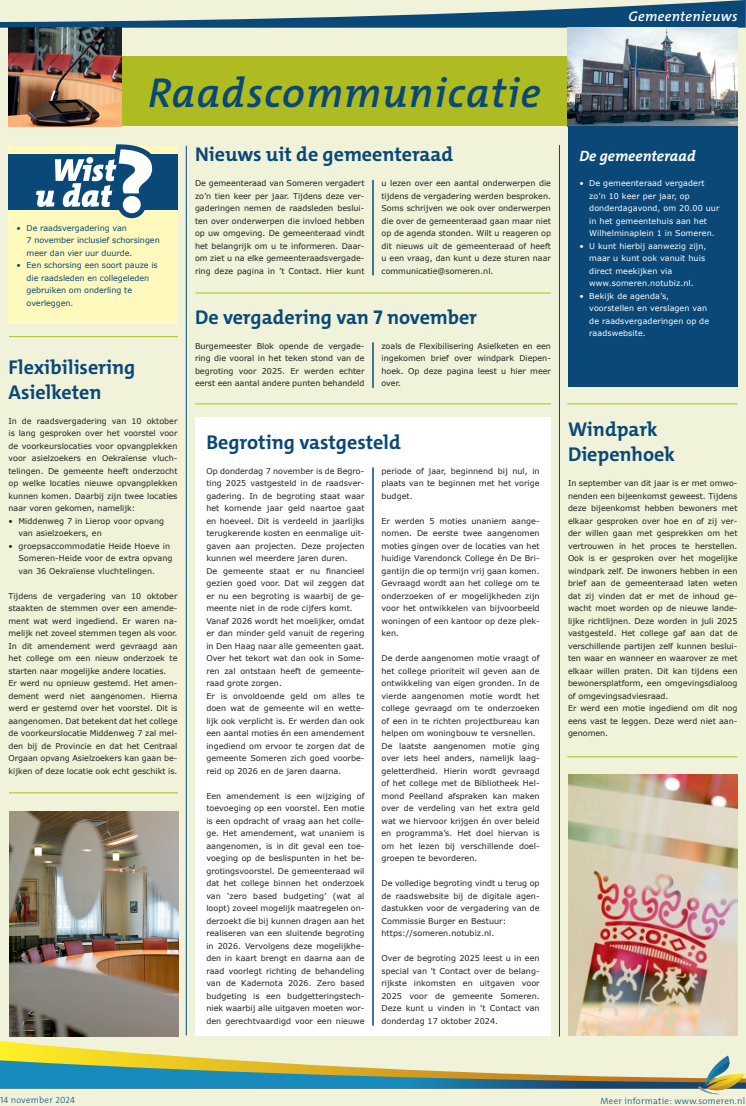
<style>
.page{position:relative;width:746px;height:1106px;background:#f0f3da}
.page>*{position:absolute;margin:0;border:0;box-sizing:border-box;transform-origin:0 0}
.t1{font:italic 600 42px "The Mix";letter-spacing:.03em;color:#094877}
.t2{font:700 20px/25px "The Mix";color:#094877}
.t3{font:italic 700 15px "The Mix";color:#fff}
.t4{font:italic 600 14px "The Mix";letter-spacing:.02em;color:#fff}
.t5{font:300 9px "The Mix";letter-spacing:.03em;color:#094877}
.t6{font:8px/12.5px "Verdana";letter-spacing:.005em;color:#231f20;text-align:justify}
.t7{font:8px/12.5px "Verdana";letter-spacing:.01em;color:#fff}
.t8{font:8px/12.5px "Verdana";letter-spacing:-.005em;color:#094877}
</style>
<div class="page">
<svg style="left:0;top:0;width:745px;height:28px"></svg>
<div style="left:94px;top:57px;width:643px;height:69px;background:#aebc21"></div>
<img style="left:9px;top:28px;width:113px;height:98px">
<img style="left:567px;top:28px;width:170px;height:98px">
<div style="left:195px;top:417px;width:356px;height:618px;background:#fff"></div>
<hr style="left:373px;top:467px;width:1px;height:558px;background:#094877">
<hr style="left:373px;top:342px;width:1px;height:46px;background:#094877">
<hr style="left:373px;top:180px;width:1px;height:95px;background:#094877">
<div style="left:568px;top:126px;width:169px;height:260px;background:#094877"></div>
<hr style="left:195px;top:292px;width:356px;height:1px;background:#aebc21">
<hr style="left:195px;top:403px;width:356px;height:1px;background:#aebc21">
<hr style="left:567px;top:403px;width:170px;height:1px;background:#aebc21">
<hr style="left:567px;top:756px;width:170px;height:1px;background:#aebc21">
<hr style="left:9px;top:336px;width:169px;height:1px;background:#aebc21">
<hr style="left:9px;top:792px;width:169px;height:1px;background:#aebc21">
<hr style="left:186px;top:146px;width:1px;height:889px;background:#094877">
<hr style="left:559px;top:145px;width:1px;height:891px;background:#094877">
<svg style="left:0;top:1041px;width:161px;height:14px"></svg>
<svg style="left:0;top:1055px;width:746px;height:40px"></svg>
<div style="left:8px;top:147px;width:170px;height:176px;background:#fff9be"></div>
<div style="left:9px;top:155px;width:169px;height:55px;background:#094877"></div>
<svg style="left:36px;top:144px;width:124px;height:75px"></svg>
<img style="left:9px;top:811px;width:169px;height:225px">
<img style="left:568px;top:774px;width:169px;height:261px">
<h3 class="t4" style="left:628px;top:7px;width:110px">Gemeentenieuws</h3>
<h1 class="t1" style="left:148px;top:66px;width:394px">Raadscommunicatie</h1>
<p class="t8" style="left:27px;top:221px;width:135px;text-indent:-10px">• De raadsvergadering van<br>7 november inclusief schorsingen meer dan vier uur duurde.</p>
<p class="t8" style="left:27px;top:259px;width:132px;text-indent:-10px">• Een schorsing een soort pauze is die raadsleden en collegeleden gebruiken om onderling te overleggen.</p>
<h2 class="t2" style="left:9px;top:354px;width:128px">Flexibilisering<br>Asielketen</h2>
<p class="t6" style="left:9px;top:414px;width:170px">In de raadsvergadering van 10 oktober is lang gesproken over het voorstel voor de voorkeurslocaties voor opvangplekken voor asielzoekers en Oekraïense vluch&shy;telingen. De gemeente heeft onderzocht op welke locaties nieuwe opvangplekken kunnen komen. Daarbij zijn twee locaties naar voren gekomen, namelijk:</p>
<p class="t6" style="left:18px;top:514px;width:147px;text-indent:-10px">• Middenweg 7 in Lierop voor opvang van asielzoekers, en</p>
<p class="t6" style="left:18px;top:539px;width:155px;text-align:left;text-indent:-10px">• groepsaccommodatie Heide Hoeve in<br>Someren-Heide voor de extra opvang van 36 Oekraïense vluchtelingen.</p>
<p class="t6" style="left:9px;top:589px;width:170px;text-align:left">Tijdens de vergadering van 10 oktober staakten de stemmen over een amende&shy;ment wat werd ingediend. Er waren na&shy;melijk net zoveel stemmen tegen als voor.<br>In dit amendement werd gevraagd aan het college om een nieuw onderzoek te starten naar mogelijke andere locaties.<br>Er werd nu opnieuw gestemd. Het amen&shy;dement werd niet aangenomen. Hierna werd er gestemd over het voorstel. Dit is aangenomen. Dat betekent dat het college de voorkeurslocatie Middenweg 7 zal mel&shy;den bij de Provincie en dat het Centraal Orgaan opvang Asielzoekers kan gaan be&shy;kijken of deze locatie ook echt geschikt is.</p>
<h2 class="t2" style="left:195px;top:142px;width:260px">Nieuws uit de gemeenteraad</h2>
<p class="t6" style="left:195px;top:177px;width:171px">De gemeenteraad van Someren vergadert zo’n tien keer per jaar. Tijdens deze ver&shy;gaderingen nemen de raadsleden beslui&shy;ten over onderwerpen die invloed hebben op uw omgeving. De gemeenteraad vindt het belangrijk om u te informeren. Daar&shy;om ziet u na elke gemeenteraadsvergade&shy;ring deze pagina in ’t Contact. Hier kunt</p>
<p class="t6" style="left:381px;top:177px;width:171px">u lezen over een aantal onderwerpen die tijdens de vergadering werden besproken.<br>Soms schrijven we ook over onderwerpen die over de gemeenteraad gaan maar niet op de agenda stonden. Wilt u reageren op dit nieuws uit de gemeenteraad of heeft u een vraag, dan kunt u deze sturen naar communicatie@someren.nl.</p>
<h2 class="t2" style="left:195px;top:304px;width:283px">De vergadering van 7 november</h2>
<p class="t6" style="left:195px;top:339px;width:171px">Burgemeester Blok opende de vergade&shy;ring die vooral in het teken stond van de begroting voor 2025. Er werden echter eerst een aantal andere punten behandeld</p>
<p class="t6" style="left:381px;top:339px;width:171px">zoals de Flexibilisering Asielketen en een ingekomen brief over windpark Diepen&shy;hoek. Op deze pagina leest u hier meer over.</p>
<h2 class="t2" style="left:206px;top:429px;width:196px">Begroting vastgesteld</h2>
<p class="t6" style="left:206px;top:464px;width:160px;text-align:left">Op donderdag 7 november is de Begro&shy;ting 2025 vastgesteld in de raadsver&shy;gadering. In de begroting staat waar het komende jaar geld naartoe gaat en hoeveel. Dit is verdeeld in jaarlijks terugkerende kosten en eenmalige uit&shy;gaven aan projecten. Deze projecten kunnen wel meerdere jaren duren.<br>De gemeente staat er nu financieel gezien goed voor. Dat wil zeggen dat er nu een begroting is waarbij de ge&shy;meente niet in de rode cijfers komt.<br>Vanaf 2026 wordt het moelijker, omdat er dan minder geld vanuit de regering in Den Haag naar alle gemeenten gaat.<br>Over het tekort wat dan ook in Some&shy;ren zal ontstaan heeft de gemeente&shy;raad grote zorgen.<br>Er is onvoldoende geld om alles te doen wat de gemeente wil en wette&shy;lijk ook verplicht is. Er werden dan ook een aantal moties én een amendement ingediend om ervoor te zorgen dat de gemeente Someren zich goed voorbe&shy;reid op 2026 en de jaren daarna.</p>
<p class="t6" style="left:206px;top:789px;width:160px">Een amendement is een wijziging of toevoeging op een voorstel. Een motie is een opdracht of vraag aan het colle&shy;ge. Het amendement, wat unaniem is aangenomen, is in dit geval een toe&shy;voeging op de beslispunten in het be&shy;grotingsvoorstel. De gemeenteraad wil dat het college binnen het onderzoek van ‘zero based budgeting’ (wat al loopt) zoveel mogelijk maatregelen on&shy;derzoekt die bij kunnen dragen aan het realiseren van een sluitende begroting in 2026. Vervolgens deze mogelijkhe&shy;den in kaart brengt en daarna aan de raad voorlegt richting de behandeling van de Kadernota 2026. Zero based budgeting is een budgetteringstech&shy;niek waarbij alle uitgaven moeten wor&shy;den gerechtvaardigd voor een nieuwe</p>
<p class="t6" style="left:381px;top:464px;width:160px">periode of jaar, beginnend bij nul, in plaats van te beginnen met het vorige budget.</p>
<p class="t6" style="left:381px;top:514px;width:160px">Er werden 5 moties unaniem aange&shy;nomen. De eerste twee aangenomen moties gingen over de locaties van het huidige Varendonck College én De Bri&shy;gantijn die op termijn vrij gaan komen.<br>Gevraagd wordt aan het college om te onderzoeken of er mogelijkheden zijn voor het ontwikkelen van bijvoorbeeld woningen of een kantoor op deze plek&shy;ken.</p>
<p class="t6" style="left:381px;top:652px;width:160px;text-align:left">De derde aangenomen motie vraagt of het college prioriteit wil geven aan de ontwikkeling van eigen gronden. In de vierde aangenomen motie wordt het college gevraagd om te onderzoeken of een in te richten projectbureau kan helpen om woningbouw te versnellen.<br>De laatste aangenomen motie ging over iets heel anders, namelijk laag&shy;geletterdheid. Hierin wordt gevraagd of het college met de Bibliotheek Hel&shy;mond Peelland afspraken kan maken over de verdeling van het extra geld wat we hiervoor krijgen én over beleid en programma’s. Het doel hiervan is om het lezen bij verschillende doel&shy;groepen te bevorderen.</p>
<p class="t6" style="left:381px;top:877px;width:160px;text-align:left">De volledige begroting vindt u terug op de raadswebsite bij de digitale agen&shy;dastukken voor de vergadering van de Commissie Burger en Bestuur: https://someren.notubiz.nl.</p>
<p class="t6" style="left:381px;top:952px;width:160px">Over de begroting 2025 leest u in een special van 't Contact over de belang&shy;rijkste inkomsten en uitgaven voor 2025 voor de gemeente Someren.<br>Deze kunt u vinden in 't Contact van donderdag 17 oktober 2024.</p>
<h3 class="t3" style="left:579px;top:146px;width:118px">De gemeenteraad</h3>
<p class="t7" style="left:589px;top:177px;width:132px;text-indent:-10px">• De gemeenteraad vergadert zo’n 10 keer per jaar, op donderdagavond, om 20.00 uur in het gemeentehuis aan het<br>Wilhelminaplein 1 in Someren.</p>
<p class="t7" style="left:589px;top:239px;width:119px;text-indent:-10px">• U kunt hierbij aanwezig zijn, maar u kunt ook vanuit huis direct meekijken via www.someren.notubiz.nl.</p>
<p class="t7" style="left:589px;top:289px;width:121px;text-indent:-10px">• Bekijk de agenda’s, voorstellen en verslagen van de raadsvergaderingen op de raadswebsite.</p>
<h2 class="t2" style="left:568px;top:417px;width:108px">Windpark<br>Diepenhoek</h2>
<p class="t6" style="left:568px;top:477px;width:171px;text-align:left">In september van dit jaar is er met omwo&shy;nenden een bijeenkomst geweest. Tijdens deze bijeenkomst hebben bewoners met elkaar gesproken over hoe en of zij ver&shy;der willen gaan met gesprekken om het vertrouwen in het proces te herstellen.<br>Ook is er gesproken over het mogelijke windpark zelf. De inwoners hebben in een brief aan de gemeenteraad laten weten dat zij vinden dat er met de inhoud ge&shy;wacht moet worden op de nieuwe lande&shy;lijke richtlijnen. Deze worden in juli 2025 vastgesteld. Het college gaf aan dat de verschillende partijen zelf kunnen beslui&shy;ten waar en wanneer en waarover ze met elkaar willen praten. Dit kan tijdens een bewonersplatform, een omgevingsdialoog of omgevingsadviesraad.<br>Er werd een motie ingediend om dit nog eens vast te leggen. Deze werd niet aan&shy;genomen.</p>
<p class="t5" style="left:0;top:1094px;width:76px">14 november 2024</p>
<p class="t5" style="left:600px;top:1095px;width:146px">Meer informatie: www.someren.nl</p>
</div>
